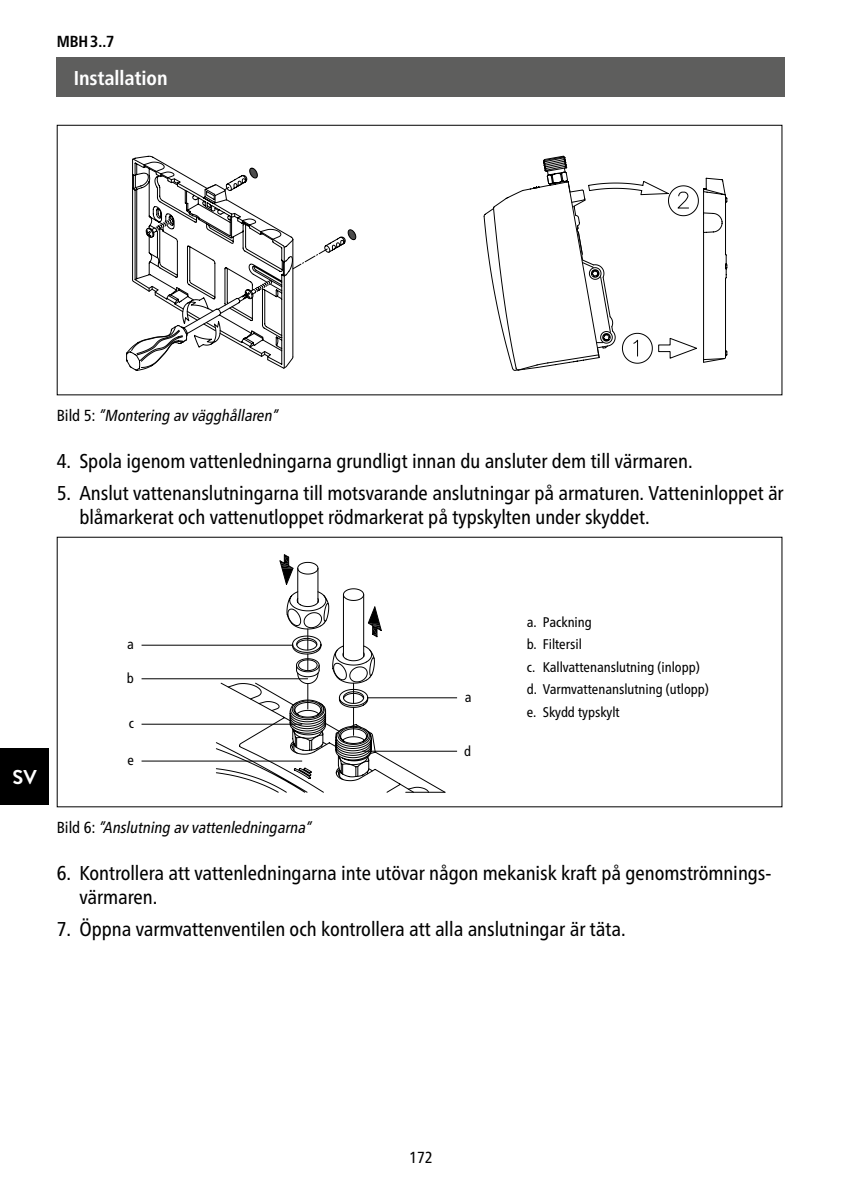
<style>
.page{position:relative;width:842px;height:1191px;background:#fff}
.page>*{position:absolute;margin:0;border:0;box-sizing:border-box;transform-origin:0 0}
.t1{font:condensed 20px/24px "Frutiger Neue LTW1 G";color:#000}
.t2{font:700 condensed 20px "Frutiger Neue LTW1 G";color:#fff}
.t3{font:700 20px "Brandon Text";color:#fff}
.t4{font:italic condensed 16px "Frutiger Neue LTW1 G";color:#000}
.t5{font:700 condensed 16px "Frutiger Neue LTW1 G";color:#000}
.t6{font:condensed 16px "Frutiger Neue LTW1 G";color:#000}
.t7{font:condensed 14px/22.4px "Frutiger Neue LTW1 G";color:#000}
.s1{font-style:normal}
</style>
<div class="page">
<div style="left:0;top:748px;width:48px;height:57px;background:#000"></div>
<div style="left:57px;top:57px;width:728px;height:39px;background:#5e5e5d"></div>
<div style="left:57px;top:125px;width:725px;height:270px;border:1px solid #000"></div>
<svg style="left:126px;top:156px;width:230px;height:215px"></svg>
<svg style="left:484px;top:155px;width:243px;height:216px"></svg>
<svg style="left:216px;top:554px;width:229px;height:239px"></svg>
<hr style="left:362px;top:751px;width:95px;height:1px;background:#000">
<hr style="left:367px;top:697px;width:90px;height:1px;background:#000">
<hr style="left:142px;top:645px;width:151px;height:1px;background:#000">
<hr style="left:142px;top:678px;width:166px;height:1px;background:#000">
<hr style="left:142px;top:724px;width:160px;height:1px;background:#000">
<hr style="left:142px;top:760px;width:160px;height:1px;background:#000">
<p class="t5" style="left:57px;top:32px;width:59px">MBH3..7</p>
<p class="t2" style="left:74px;top:66px;width:95px">Installation</p>
<p class="t4" style="left:57px;top:406px;width:226px"><span class="s1">B i l d 5 :</span> ”Montering av vägghållaren”</p>
<p class="t1" style="left:57px;top:448px;width:637px">4. Spola igenom vattenledningarna grundligt innan du ansluter dem till värmaren.</p>
<p class="t1" style="left:79px;top:481px;width:706px;text-indent:-23px">5. Anslut vattenanslutningarna till motsvarande anslutningar på armaturen. Vatteninloppet är blåmarkerat och vattenutloppet rödmarkerat på typskylten under skyddet.</p>
<p class="t3" style="left:13px;top:763px;width:26px">SV</p>
<p class="t7" style="left:127px;top:632px;width:8px">a</p>
<p class="t7" style="left:127px;top:667px;width:9px">b</p>
<p class="t7" style="left:129px;top:712px;width:7px">c</p>
<p class="t7" style="left:127px;top:749px;width:8px">e</p>
<p class="t7" style="left:465px;top:686px;width:8px">a</p>
<p class="t7" style="left:464px;top:739px;width:8px">d</p>
<p class="t7" style="left:527px;top:611px;width:184px">a. Packning<br>b. Filtersil<br>c. Kallvattenanslutning (inlopp) d. Varmvattenanslutning (utlopp) e. Skydd typskylt</p>
<p class="t4" style="left:57px;top:818px;width:259px"><span class="s1">B i l d 6 :</span> ”Anslutning av vattenledningarna”</p>
<p class="t1" style="left:79px;top:860px;width:694px;text-indent:-23px">6. Kontrollera att vattenledningarna inte utövar någon mekanisk kraft på genomströmnings&shy;värmaren.</p>
<p class="t1" style="left:57px;top:917px;width:570px">7. Öppna varmvattenventilen och kontrollera att alla anslutningar är täta.</p>
<p class="t6" style="left:409px;top:1148px;width:25px">172</p>
</div>
